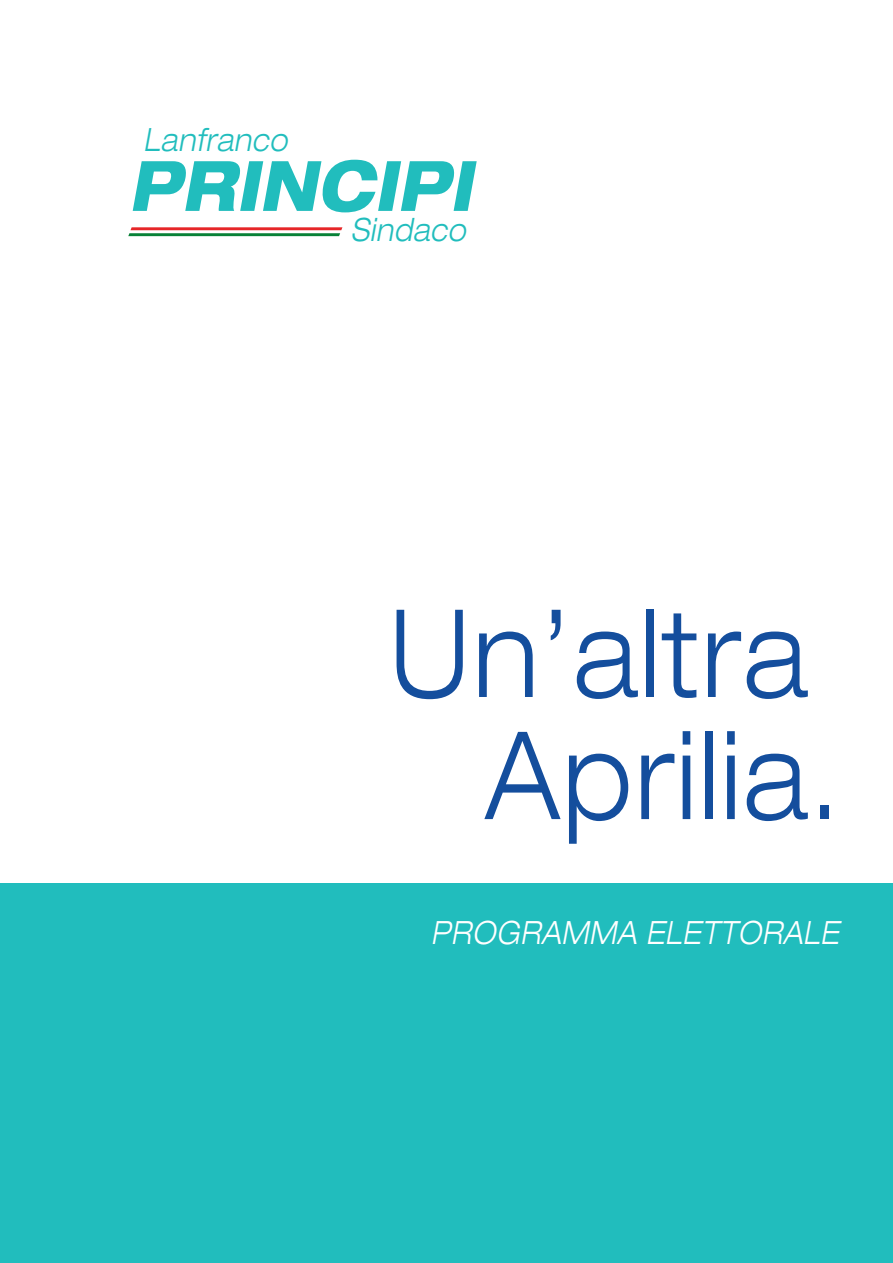
<style>
.page{position:relative;width:893px;height:1263px;background:#fff}
.page>*{position:absolute;margin:0;border:0;box-sizing:border-box;transform-origin:0 0}
.t1{font:300 expanded 122.1px "Helvetica Neue LT Std";letter-spacing:.03em;color:#144e9d;scale:.85 1}
.t2{font:italic 800 expanded 69.6px "Helvetica Neue LT Std";color:#21bdbd;scale:.85 1}
.t3{font:italic 300 expanded 32.1px "Helvetica Neue LT Std";letter-spacing:.03em;color:#fff;scale:.85 1}
.t4{font:italic 300 expanded 32.1px "Helvetica Neue LT Std";letter-spacing:.03em;color:#21bdbd;scale:.85 1}
.s1{color:#fff}
</style>
<div class="page">
<div style="left:0;top:883px;width:893px;height:380px;background:#21bdbd"></div>
<svg style="left:128px;top:227px;width:214px;height:9px"></svg>
<p class="t4" style="left:144px;top:121px;width:171px">Lanfranco</p>
<p class="t2" style="left:128px;top:141px;width:406px">PRINCIPI</p>
<p class="t4" style="left:351px;top:210px;width:137px">Sindaco</p>
<p class="t1" style="left:389px;top:581px;width:531px">Un’altra<span class="s1">.</span></p>
<p class="t1" style="left:485px;top:703px;width:418px">Aprilia.</p>
<p class="t3" style="left:431px;top:913px;width:481px">PROGRAMMA ELETTORALE</p>
</div>
